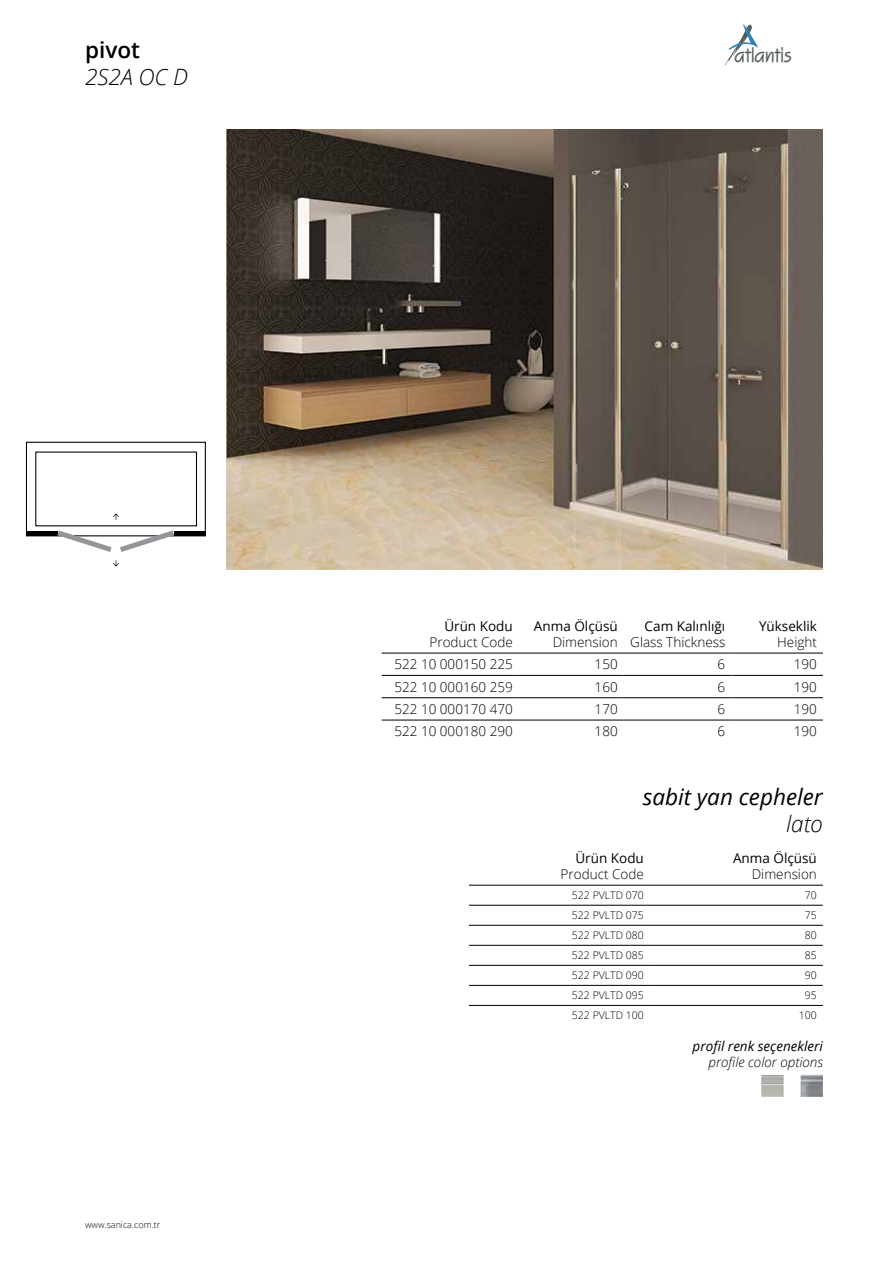
<style>
.page{position:relative;width:893px;height:1263px;background:#fff}
.page>*{position:absolute;margin:0;border:0;box-sizing:border-box;transform-origin:0 0}
.t1{font:italic 22.5px "Open Sans";color:#000}
.t2{font:italic 300 22.5px "Open Sans";color:#000}
.t3{font:600 22.5px "Open Sans";color:#000}
.t4{font:700 19.35px "Squire";color:#565e5d}
.t5{font:300 13.5px "Open Sans";color:#000}
.t6{font:13.5px "Open Sans";color:#000}
.t7{font:italic 13.5px "Open Sans";color:#000}
.t8{font:italic 300 13.5px "Open Sans";color:#000}
.t9{font:10.65px "Minion Pro";color:#000}
.t10{font:300 10.5px "Open Sans";color:#000}
.t11{font:300 9px "Open Sans";color:#000}
</style>
<div class="page">
<svg style="left:725px;top:25px;width:34px;height:40px"></svg>
<hr style="left:469px;top:885px;width:181px;height:1px;background:#000">
<hr style="left:650px;top:885px;width:173px;height:1px;background:#000">
<hr style="left:469px;top:905px;width:181px;height:1px;background:#000">
<hr style="left:650px;top:905px;width:173px;height:1px;background:#000">
<hr style="left:469px;top:925px;width:181px;height:1px;background:#000">
<hr style="left:650px;top:925px;width:173px;height:1px;background:#000">
<hr style="left:469px;top:945px;width:181px;height:1px;background:#000">
<hr style="left:650px;top:945px;width:173px;height:1px;background:#000">
<hr style="left:469px;top:965px;width:181px;height:1px;background:#000">
<hr style="left:650px;top:965px;width:173px;height:1px;background:#000">
<hr style="left:469px;top:985px;width:181px;height:1px;background:#000">
<hr style="left:650px;top:985px;width:173px;height:1px;background:#000">
<hr style="left:469px;top:1005px;width:181px;height:1px;background:#000">
<hr style="left:650px;top:1005px;width:173px;height:1px;background:#000">
<img style="left:226px;top:130px;width:597px;height:439px">
<hr style="left:382px;top:653px;width:137px;height:1px;background:#000">
<hr style="left:519px;top:653px;width:105px;height:1px;background:#000">
<hr style="left:624px;top:653px;width:107px;height:1px;background:#000">
<hr style="left:731px;top:653px;width:92px;height:1px;background:#000">
<hr style="left:382px;top:675px;width:137px;height:1px;background:#000">
<hr style="left:519px;top:675px;width:105px;height:1px;background:#000">
<hr style="left:624px;top:675px;width:107px;height:1px;background:#000">
<hr style="left:731px;top:675px;width:92px;height:1px;background:#000">
<hr style="left:382px;top:697px;width:137px;height:1px;background:#000">
<hr style="left:519px;top:697px;width:105px;height:1px;background:#000">
<hr style="left:624px;top:697px;width:107px;height:1px;background:#000">
<hr style="left:731px;top:697px;width:92px;height:1px;background:#000">
<hr style="left:382px;top:720px;width:137px;height:1px;background:#000">
<hr style="left:519px;top:720px;width:105px;height:1px;background:#000">
<hr style="left:624px;top:720px;width:107px;height:1px;background:#000">
<hr style="left:731px;top:720px;width:92px;height:1px;background:#000">
<img style="left:801px;top:1074px;width:22px;height:23px">
<img style="left:761px;top:1075px;width:23px;height:22px">
<div style="left:26px;top:442px;width:180px;height:94px;border:1px solid #000"></div>
<div style="left:174px;top:531px;width:31px;height:5px;background:#000"></div>
<div style="left:26px;top:531px;width:32px;height:5px;background:#000"></div>
<svg style="left:120px;top:530px;width:54px;height:22px"></svg>
<svg style="left:57px;top:530px;width:55px;height:22px"></svg>
<h1 class="t3" style="left:85px;top:35px;width:56px">pivot</h1>
<h2 class="t4" style="left:734px;top:44px;width:59px">atlantis</h2>
<h1 class="t2" style="left:85px;top:62px;width:105px">2S2A OC D</h1>
<p class="t9" style="left:109px;top:520px;width:8px;rotate:-90deg">→</p>
<p class="t9" style="left:123px;top:560px;width:8px;rotate:90deg">→</p>
<p class="t11" style="left:85px;top:1219px;width:77px">www.sanica.com.tr</p>
<p class="t6" style="left:444px;top:617px;width:70px">Ürün Kodu</p>
<p class="t5" style="left:430px;top:633px;width:85px">Product Code</p>
<p class="t6" style="left:534px;top:617px;width:85px">Anma Ölçüsü</p>
<p class="t5" style="left:553px;top:633px;width:67px">Dimension</p>
<p class="t6" style="left:645px;top:617px;width:82px">Cam Kalınlığı</p>
<p class="t5" style="left:630px;top:633px;width:97px">Glass Thickness</p>
<p class="t6" style="left:759px;top:617px;width:59px">Yükseklik</p>
<p class="t5" style="left:777px;top:633px;width:41px">Height</p>
<p class="t5" style="left:394px;top:655px;width:120px">522 10 000150 225</p>
<p class="t5" style="left:595px;top:655px;width:25px">150</p>
<p class="t5" style="left:718px;top:655px;width:9px">6</p>
<p class="t5" style="left:794px;top:655px;width:25px">190</p>
<p class="t5" style="left:394px;top:677px;width:120px">522 10 000160 259</p>
<p class="t5" style="left:595px;top:677px;width:25px">160</p>
<p class="t5" style="left:718px;top:677px;width:9px">6</p>
<p class="t5" style="left:794px;top:677px;width:25px">190</p>
<p class="t5" style="left:394px;top:700px;width:120px">522 10 000170 470</p>
<p class="t5" style="left:595px;top:700px;width:25px">170</p>
<p class="t5" style="left:718px;top:700px;width:9px">6</p>
<p class="t5" style="left:794px;top:700px;width:25px">190</p>
<p class="t5" style="left:394px;top:722px;width:120px">522 10 000180 290</p>
<p class="t5" style="left:595px;top:722px;width:25px">180</p>
<p class="t5" style="left:718px;top:722px;width:9px">6</p>
<p class="t5" style="left:794px;top:722px;width:25px">190</p>
<h1 class="t1" style="left:643px;top:781px;width:182px">sabit yan cepheler</h1>
<h1 class="t2" style="left:786px;top:808px;width:38px">lato</h1>
<p class="t6" style="left:575px;top:849px;width:70px">Ürün Kodu</p>
<p class="t5" style="left:561px;top:865px;width:85px">Product Code</p>
<p class="t6" style="left:733px;top:849px;width:85px">Anma Ölçüsü</p>
<p class="t5" style="left:752px;top:865px;width:67px">Dimension</p>
<p class="t10" style="left:572px;top:888px;width:73px">522 PVLTD 070</p>
<p class="t10" style="left:805px;top:888px;width:13px">70</p>
<p class="t10" style="left:572px;top:908px;width:73px">522 PVLTD 075</p>
<p class="t10" style="left:805px;top:908px;width:13px">75</p>
<p class="t10" style="left:572px;top:928px;width:73px">522 PVLTD 080</p>
<p class="t10" style="left:805px;top:928px;width:13px">80</p>
<p class="t10" style="left:572px;top:948px;width:73px">522 PVLTD 085</p>
<p class="t10" style="left:805px;top:948px;width:13px">85</p>
<p class="t10" style="left:572px;top:968px;width:73px">522 PVLTD 090</p>
<p class="t10" style="left:805px;top:968px;width:13px">90</p>
<p class="t10" style="left:572px;top:988px;width:73px">522 PVLTD 095</p>
<p class="t10" style="left:805px;top:988px;width:13px">95</p>
<p class="t10" style="left:572px;top:1008px;width:73px">522 PVLTD 100</p>
<p class="t10" style="left:799px;top:1008px;width:19px">100</p>
<p class="t7" style="left:693px;top:1037px;width:132px">profil renk seçenekleri</p>
<p class="t8" style="left:708px;top:1053px;width:116px">profile color options</p>
</div>
